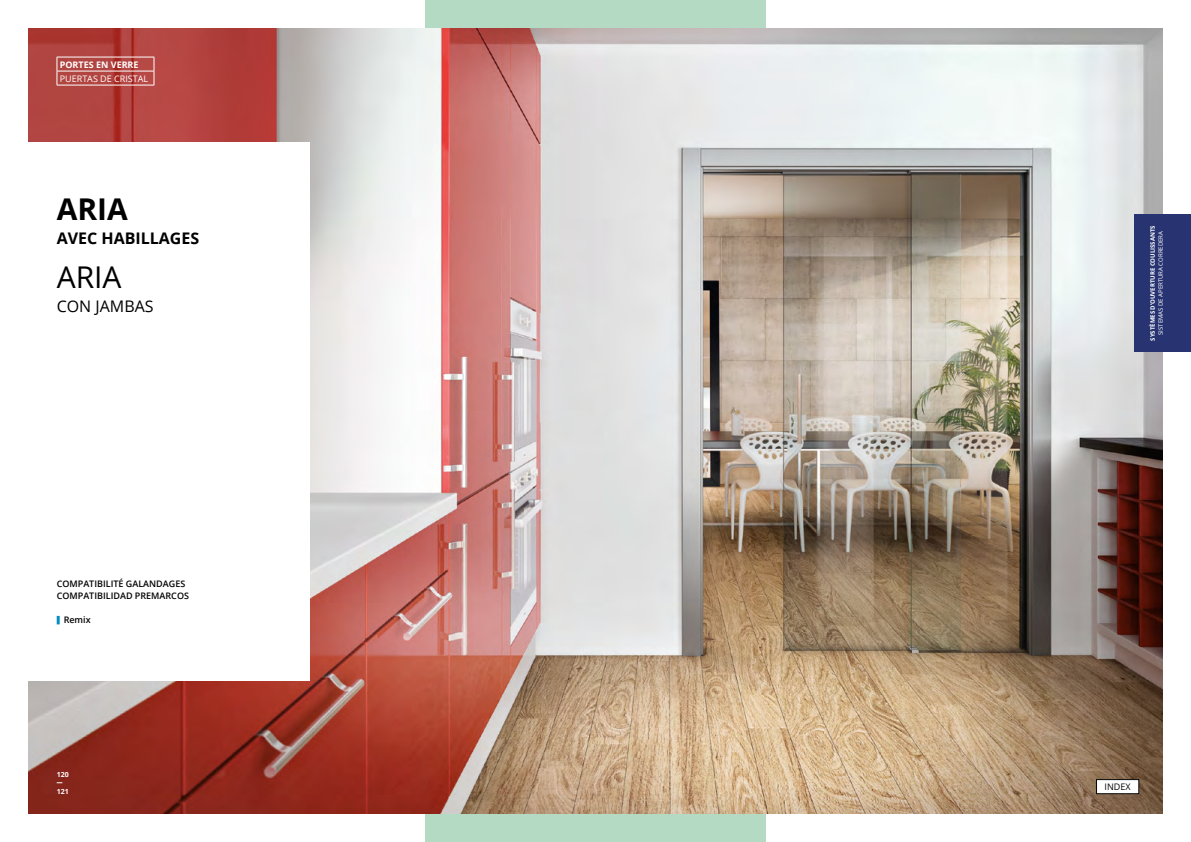
<style>
.page{position:relative;width:1191px;height:842px;background:#fff}
.page>*{position:absolute;margin:0;border:0;box-sizing:border-box;transform-origin:0 0}
.t1{font:700 30px "Open Sans";color:#000}
.t2{font:30px "Open Sans";color:#000}
.t3{font:700 16px "Open Sans";color:#000}
.t4{font:16px "Open Sans";color:#000}
.t5{font:600 9px/12px "Open Sans";color:#000}
.t6{font:9px "Open Sans";color:#fff}
.t7{font:700 9px "Open Sans";color:#fff}
.t8{font:9px "Open Sans";color:#000}
.t9{font:700 7px "Open Sans";color:#fff}
.t10{font:700 6px "Open Sans";color:#fff}
.t11{font:6px "Open Sans";color:#fff}
</style>
<div class="page">
<div style="left:425px;top:0;width:340px;height:842px;background:#b4dac3"></div>
<img style="left:28px;top:28px;width:1134px;height:786px">
<div style="left:0;top:142px;width:309px;height:538px;background:#fff"></div>
<div style="left:1134px;top:214px;width:57px;height:138px;background:#283371"></div>
<svg style="left:57px;top:616px;width:3px;height:8px"></svg>
<hr style="left:57px;top:57px;width:97px;height:1px;background:#fff">
<hr style="left:57px;top:71px;width:97px;height:1px;background:#fff">
<svg style="left:57px;top:57px;width:1px;height:28px"></svg>
<svg style="left:154px;top:57px;width:1px;height:28px"></svg>
<hr style="left:57px;top:85px;width:97px;height:1px;background:#fff">
<div style="left:1096px;top:779px;width:42px;height:15px;background:#fff"></div>
<div style="left:1096px;top:779px;width:43px;height:15px;border:1px solid #000"></div>
<p class="t7" style="left:60px;top:58px;width:80px">PORTES EN VERRE</p>
<p class="t6" style="left:60px;top:72px;width:90px">PUERTAS DE CRISTAL</p>
<h1 class="t1" style="left:57px;top:188px;width:73px">ARIA</h1>
<h2 class="t3" style="left:57px;top:227px;width:144px">AVEC HABILLAGES</h2>
<h1 class="t2" style="left:57px;top:256px;width:66px">ARIA</h1>
<h2 class="t4" style="left:57px;top:295px;width:98px">CON JAMBAS</h2>
<p class="t5" style="left:57px;top:578px;width:134px">COMPATIBILITÉ GALANDAGES<br>COMPATIBILIDAD PREMARCOS</p>
<p class="t5" style="left:64px;top:614px;width:29px">Remix</p>
<p class="t9" style="left:57px;top:769px;width:13px">120</p>
<p class="t9" style="left:57px;top:786px;width:13px">121</p>
<p class="t10" style="left:1148px;top:341px;width:117px;rotate:-90deg">SYSTÈMES D’OUVERTURE COULISSANTS</p>
<p class="t11" style="left:1156px;top:335px;width:105px;rotate:-90deg">SISTEMAS DE APERTURA CORREDERA</p>
<p class="t8" style="left:1104px;top:780px;width:28px">INDEX</p>
</div>
